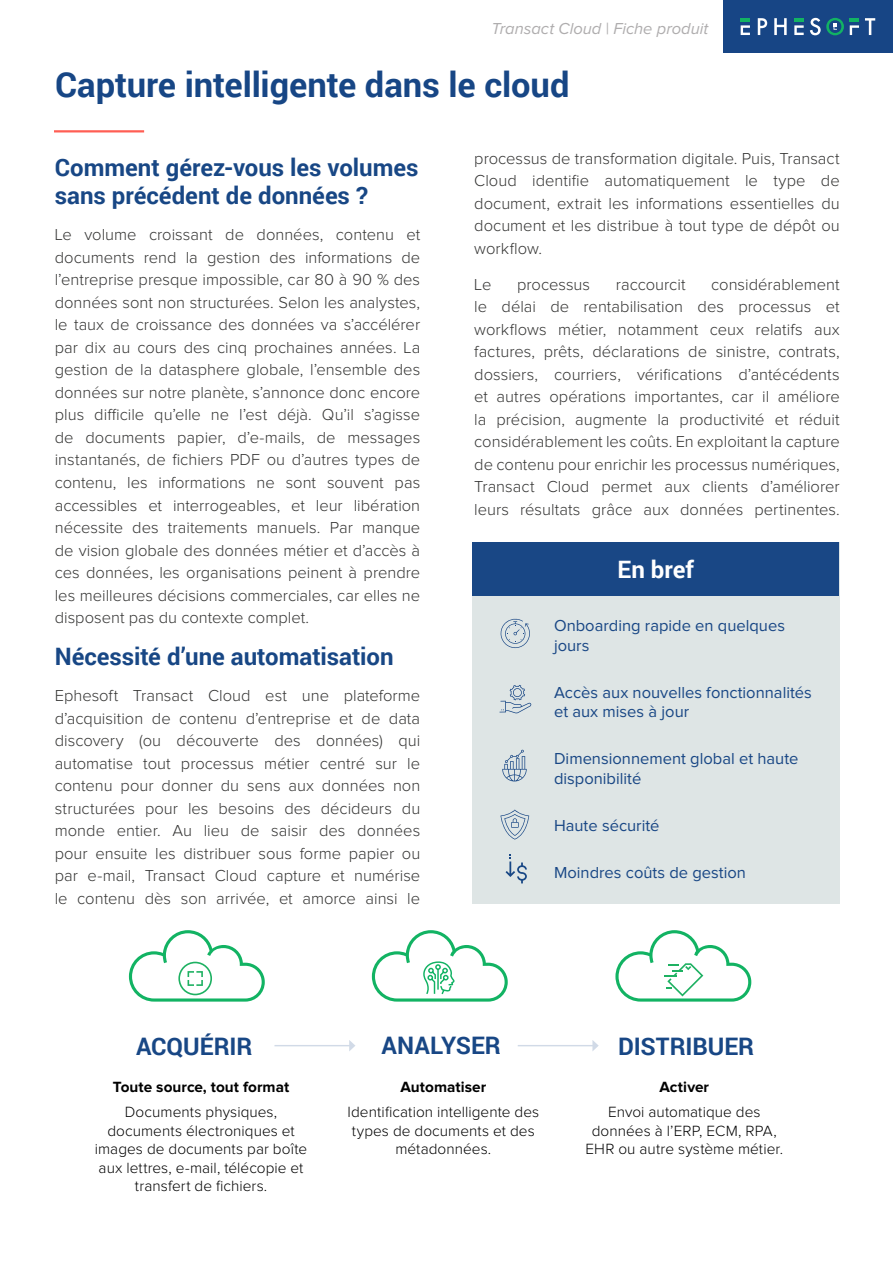
<style>
.page{position:relative;width:893px;height:1263px;background:#fff}
.page>*{position:absolute;margin:0;border:0;box-sizing:border-box;transform-origin:0 0}
.t1{font:700 34.5px "Roboto";letter-spacing:-.005em;color:#174685}
.t2{font:700 24.15px "Roboto";letter-spacing:-.005em;color:#184785}
.t3{font:700 24px/28.8px "Roboto";color:#184785}
.t4{font:700 24px "Roboto";color:#fff}
.t5{font:300 16.5px/22.5px "Proxima Nova";color:#353534;text-align:justify}
.t6{font:16.5px/19.8px "Proxima Nova";color:#194785}
.t7{font:italic 16.5px "Proxima Nova";color:#afadae}
.t8{font:300 15.3px/18.5px "Proxima Nova";letter-spacing:.005em;color:#000;text-align:center}
.t9{font:700 15.3px "Proxima Nova";letter-spacing:.005em;color:#000}
</style>
<div class="page">
<div style="left:723px;top:0;width:170px;height:53px;background:#174585"></div>
<svg style="left:865px;top:18px;width:10px;height:17px"></svg>
<svg style="left:758px;top:18px;width:9px;height:17px"></svg>
<svg style="left:774px;top:18px;width:13px;height:17px"></svg>
<svg style="left:850px;top:18px;width:9px;height:17px"></svg>
<svg style="left:794px;top:18px;width:10px;height:17px"></svg>
<svg style="left:741px;top:18px;width:9px;height:17px"></svg>
<svg style="left:810px;top:18px;width:34px;height:17px"></svg>
<hr style="left:54px;top:130px;width:90px;height:2px;background:#ff5e54">
<div style="left:473px;top:543px;width:367px;height:361px;background:#dee5e5"></div>
<hr style="left:274px;top:1045px;width:76px;height:1px;background:#184785">
<svg style="left:349px;top:1040px;width:6px;height:11px"></svg>
<hr style="left:518px;top:1045px;width:75px;height:1px;background:#184785">
<svg style="left:592px;top:1040px;width:7px;height:11px"></svg>
<div style="left:473px;top:543px;width:366px;height:53px;background:#194785"></div>
<svg style="left:129px;top:930px;width:136px;height:71px"></svg>
<svg style="left:372px;top:930px;width:136px;height:71px"></svg>
<svg style="left:615px;top:930px;width:136px;height:71px"></svg>
<svg style="left:505px;top:854px;width:22px;height:29px"></svg>
<svg style="left:500px;top:685px;width:31px;height:28px"></svg>
<svg style="left:500px;top:618px;width:30px;height:30px"></svg>
<svg style="left:502px;top:750px;width:25px;height:31px"></svg>
<svg style="left:500px;top:809px;width:29px;height:30px"></svg>
<p class="t7" style="left:492px;top:20px;width:218px">Transact Cloud | Fiche produit</p>
<h1 class="t1" style="left:55px;top:60px;width:516px">Capture intelligente dans le cloud</h1>
<h3 class="t3" style="left:55px;top:152px;width:365px">Comment gérez-vous les volumes sans précédent de données ?</h3>
<p class="t5" style="left:55px;top:224px;width:367px">Le volume croissant de données, contenu et documents rend la gestion des informations de l’entreprise presque impossible, car 80 à 90 % des données sont non structurées. Selon les analystes, le taux de croissance des données va s’accélérer par dix au cours des cinq prochaines années. La gestion de la datasphere globale, l’ensemble des données sur notre planète, s’annonce donc encore plus difficile qu’elle ne l’est déjà. Qu’il s’agisse de documents papier, d’e-mails, de messages instantanés, de fichiers PDF ou d’autres types de contenu, les informations ne sont souvent pas accessibles et interrogeables, et leur libération nécessite des traitements manuels. Par manque de vision globale des données métier et d’accès à ces données, les organisations peinent à prendre les meilleures décisions commerciales, car elles ne disposent pas du contexte complet.</p>
<h3 class="t3" style="left:55px;top:641px;width:340px">Nécessité d’une automatisation</h3>
<p class="t5" style="left:55px;top:685px;width:367px">Ephesoft Transact Cloud est une plateforme d’acquisition de contenu d’entreprise et de data discovery (ou découverte des données) qui automatise tout processus métier centré sur le contenu pour donner du sens aux données non structurées pour les besoins des décideurs du monde entier. Au lieu de saisir des données pour ensuite les distribuer sous forme papier ou par e-mail, Transact Cloud capture et numérise le contenu dès son arrivée, et amorce ainsi le</p>
<p class="t5" style="left:474px;top:147px;width:367px">processus de transformation digitale. Puis, Transact Cloud identifie automatiquement le type de document, extrait les informations essentielles du document et les distribue à tout type de dépôt ou workflow.</p>
<p class="t5" style="left:474px;top:274px;width:19px">Le</p>
<p class="t5" style="left:517px;top:274px;width:75px">processus</p>
<p class="t5" style="left:616px;top:274px;width:71px">raccourcit</p>
<p class="t5" style="left:474px;top:274px;width:367px;text-indent:237px">considérablement le délai de rentabilisation des processus et workflows métier, notamment ceux relatifs aux factures, prêts, déclarations de sinistre, contrats, dossiers, courriers, vérifications d’antécédents et autres opérations importantes, car il améliore la précision, augmente la productivité et réduit considérablement les coûts. En exploitant la capture de contenu pour enrichir les processus numériques, Transact Cloud permet aux clients d’améliorer leurs résultats grâce aux données pertinentes.</p>
<h3 class="t4" style="left:617px;top:553px;width:78px">En bref</h3>
<p class="t6" style="left:554px;top:616px;width:232px">Onboarding rapide en quelques jours</p>
<p class="t6" style="left:554px;top:683px;width:259px">Accès aux nouvelles fonctionnalités et aux mises à jour</p>
<p class="t6" style="left:554px;top:749px;width:246px">Dimensionnement global et haute disponibilité</p>
<p class="t6" style="left:554px;top:816px;width:107px">Haute sécurité</p>
<p class="t6" style="left:554px;top:863px;width:193px">Moindres coûts de gestion</p>
<h2 class="t2" style="left:136px;top:1029px;width:118px">ACQUÉRIR</h2>
<p class="t9" style="left:113px;top:1080px;width:178px">Toute source, tout format</p>
<p class="t8" style="left:95px;top:1103px;width:214px">Documents physiques, documents électroniques et images de documents par boîte aux lettres, e-mail, télécopie et transfert de fichiers.</p>
<h2 class="t2" style="left:382px;top:1029px;width:121px">ANALYSER</h2>
<p class="t9" style="left:400px;top:1080px;width:87px">Automatiser</p>
<p class="t8" style="left:347px;top:1103px;width:193px">Identification intelligente des types de documents et des métadonnées.</p>
<h2 class="t2" style="left:618px;top:1029px;width:138px">DISTRIBUER</h2>
<p class="t9" style="left:659px;top:1080px;width:51px">Activer</p>
<p class="t8" style="left:586px;top:1103px;width:199px">Envoi automatique des données à l’ERP, ECM, RPA,<br>EHR ou autre système métier.</p>
</div>
